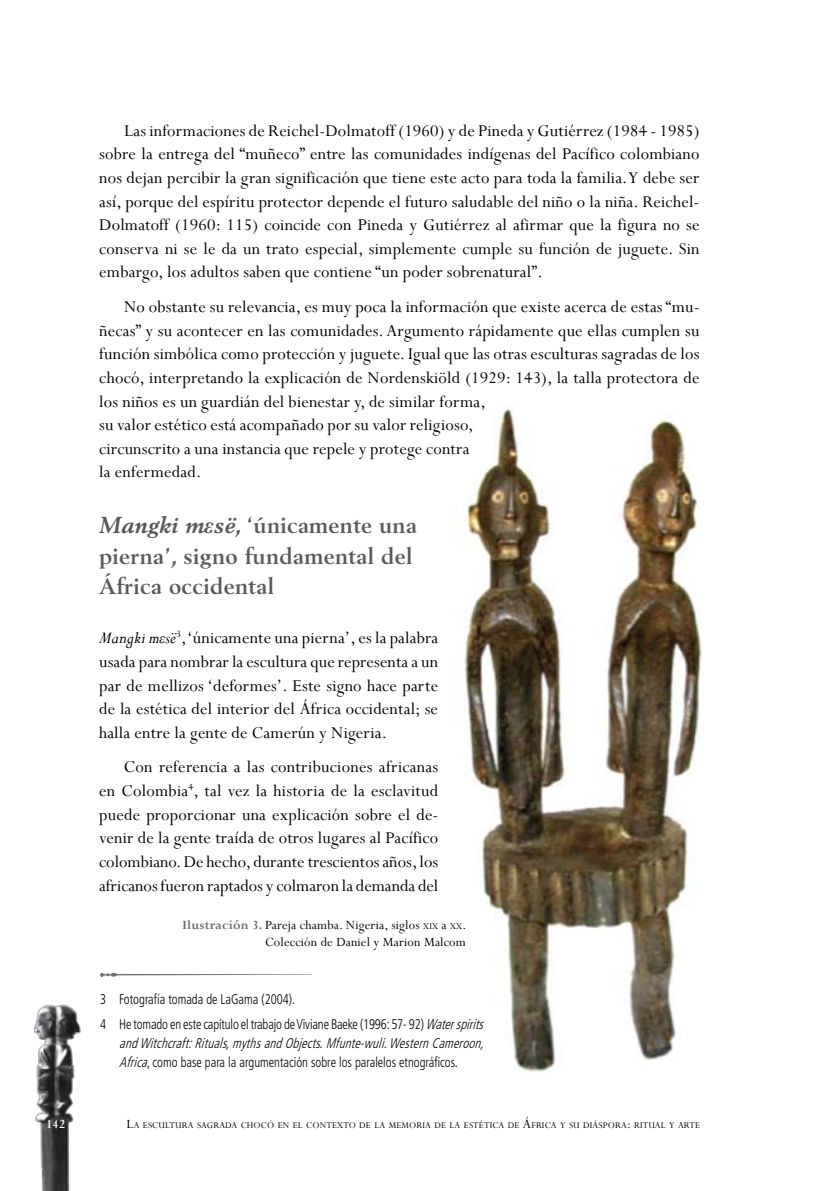
<style>
.page{position:relative;width:819px;height:1191px;background:#fff}
.page>*{position:absolute;margin:0;border:0;box-sizing:border-box;transform-origin:0 0}
.t1{font:700 22.75px/30.4px "Berling LT Std";letter-spacing:.015em;color:#58595b}
.t2{font:18.38px/23.6px "Perpetua";letter-spacing:.01em;color:#000;text-align:justify}
.t3{font:italic 300 condensed 14px/19.2px "Frutiger LT Std";color:#000;scale:.9 1}
.t4{font:300 condensed 14px/24.2px "Frutiger LT Std";letter-spacing:-.01em;color:#000;scale:.9 1}
.t5{font:14px/16.8px "Perpetua";letter-spacing:.01em;color:#000;text-align:right}
.t6{font:700 14px "Perpetua";color:#fff;scale:.9 1}
.t7{font:9.8px "Perpetua";letter-spacing:.015em;color:#000}
.s1{font-style:italic}
.s2{font-family:"Times New Roman";font-style:italic}
.s3{font-family:"Times New Roman";font-style:italic;font-size:14.88px}
.s4{font-weight:700;color:#6d6f71}
.s5{font-size:9.8px}
.s6{font-style:normal}
.s7{font-size:14px}
</style>
<div class="page">
<img style="left:453px;top:407px;width:249px;height:665px">
<svg style="left:100px;top:972px;width:212px;height:5px"></svg>
<img style="left:34px;top:1004px;width:47px;height:187px">
<p class="t2" style="left:99px;top:118px;width:602px;text-indent:25px">Las informaciones de Reichel-Dolmatoff (1960) y de Pineda y Gutiérrez (1984 - 1985) sobre la entrega del “muñeco” entre las comunidades indígenas del Pacífico colombiano nos dejan percibir la gran significación que tiene este acto para toda la familia. Y debe ser así, porque del espíritu protector depende el futuro saludable del niño o la niña. Reichel-Dolmatoff (1960: 115) coincide con Pineda y Gutiérrez al afirmar que la figura no se conserva ni se le da un trato especial, simplemente cumple su función de juguete. Sin embargo, los adultos saben que contiene “un poder sobrenatural”.</p>
<p class="t2" style="left:99px;top:294px;width:602px;text-align:left;text-indent:25px">No obstante su relevancia, es muy poca la información que existe acerca de estas “mu&shy;ñecas” y su acontecer en las comunidades. Argumento rápidamente que ellas cumplen su función simbólica como protección y juguete. Igual que las otras esculturas sagradas de los chocó, interpretando la explicación de Nordenskiöld (1929: 143), la talla protectora de los niños es un guardián del bienestar y, de similar forma,<br>su valor estético está acompañado por su valor religioso,<br>circunscrito a una instancia que repele y protege contra<br>la enfermedad.</p>
<p class="t1" style="left:99px;top:510px;width:319px"><span class="s1">Mangki m</span><span class="s2">ε</span><span class="s1">së</span>, ‘únicamente una pierna’, signo fundamental del<br>África occidental</p>
<p class="t2" style="left:99px;top:626px;width:340px"><span class="s1">Mangki m</span><span class="s3">ε</span><span class="s1">së</span><sup>3</sup>, ‘únicamente una pierna’, es la palabra usada para nombrar la escultura que representa a un par de mellizos ‘deformes’. Este signo hace parte de la estética del interior del África occidental; se halla entre la gente de Camerún y Nigeria.</p>
<p class="t2" style="left:99px;top:755px;width:341px;text-indent:25px">Con referencia a las contribuciones africanas en Colombia<sup>4</sup>, tal vez la historia de la esclavitud puede proporcionar una explicación sobre el de&shy;venir de la gente traída de otros lugares al Pacífico colombiano. De hecho, durante trescientos años, los africanos fueron raptados y colmaron la demanda del</p>
<p class="t5" style="left:182px;top:916px;width:286px"><span class="s4">Ilustración 3.</span> Pareja chamba. Nigeria, siglos <span class="s5">xix</span> a <span class="s5">xx</span> .<br>Colección de Daniel y Marion Malcom</p>
<p class="t4" style="left:100px;top:987px;width:432px">3 Fotografía tomada de LaGama (2004).<br>4 He tomado en este capítulo el trabajo de Viviane Baeke (1996: 57- 92) <span class="s1">Waterspirits</span></p>
<p class="t3" style="left:119px;top:1033px;width:411px">andWitchcraft:Rituals,mythsandObjects.Mfunte-wuli.WesternCameroon,<br>Africa<span class="s6">, como base para la argumentación sobre los paralelos etnográficos.</span></p>
<p class="t6" style="left:46px;top:1115px;width:22px">142</p>
<p class="t7" style="left:126px;top:1119px;width:575px"><span class="s7">L</span>a escultura sagrada chocó en el contexto de la memoria de la estética de <span class="s7">Á</span>frica y su diáspora<span class="s7">:</span> ritual y arte</p>
</div>
